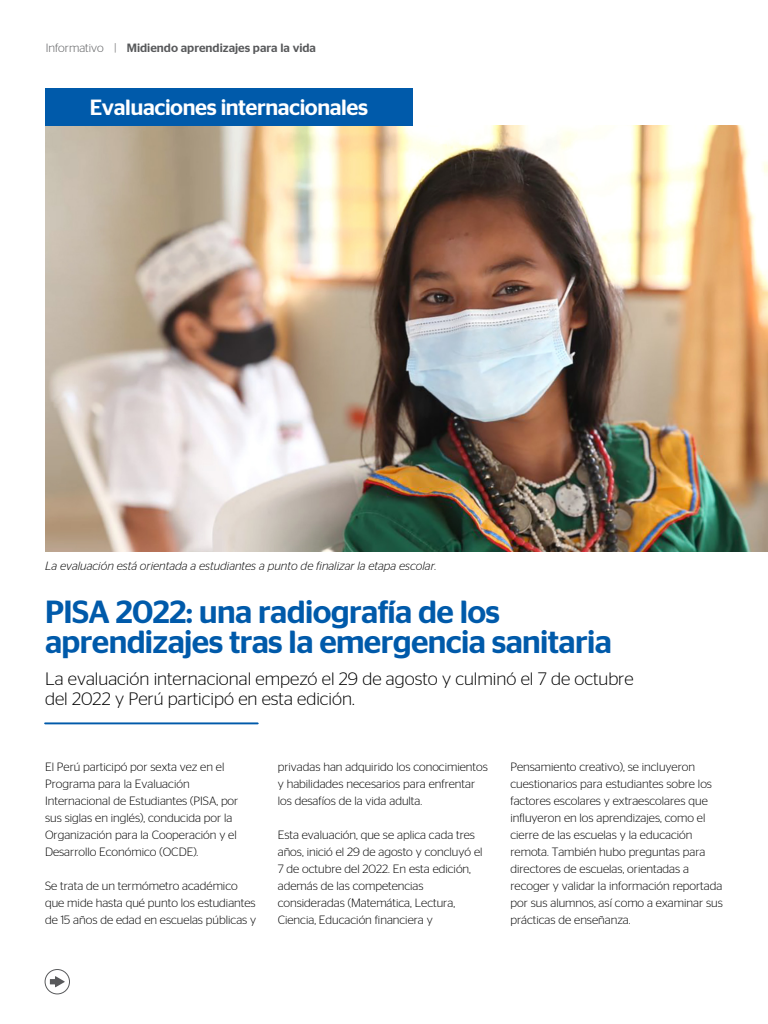
<style>
.page{position:relative;width:768px;height:1024px;background:#fff}
.page>*{position:absolute;margin:0;border:0;box-sizing:border-box;transform-origin:0 0}
.t1{font:500 32px/30.8px "Stag Sans";letter-spacing:-.02em;color:#005aaa}
.t2{font:500 22px "Stag Sans";letter-spacing:-.02em;color:#fff}
.t3{font:300 18px/20px "Stag Sans";color:#000}
.t4{font:300 12px/17px "Stag Sans";color:#000}
.t5{font:italic 300 12px "Stag Sans";color:#000}
.t6{font:500 12px "Stag Sans";color:#58595b}
.s1{font-weight:300}
</style>
<div class="page">
<div style="left:45px;top:969px;width:25px;height:25px;border:1px solid #58595b;border-radius:50%"></div>
<svg style="left:50px;top:976px;width:15px;height:11px"></svg>
<img style="left:45px;top:126px;width:723px;height:425px">
<div style="left:45px;top:88px;width:368px;height:38px;background:#005aaa"></div>
<hr style="left:45px;top:722px;width:213px;height:2px;background:#005aaa">
<p class="t6" style="left:46px;top:42px;width:272px"><span class="s1">Informativo |</span> Midiendo aprendizajes para la vida</p>
<h2 class="t2" style="left:90px;top:97px;width:280px">Evaluaciones internacionales</h2>
<p class="t5" style="left:45px;top:561px;width:393px">La evaluación está orientada a estudiantes a punto de finalizar la etapa escolar.</p>
<h1 class="t1" style="left:45px;top:598px;width:568px">PISA 2022: una radiografía de los aprendizajes tras la emergencia sanitaria</h1>
<h3 class="t3" style="left:45px;top:669px;width:590px">La evaluación internacional empezó el 29 de agosto y culminó el 7 de octubre del 2022 y Perú participó en esta edición.</h3>
<p class="t4" style="left:45px;top:759px;width:195px">El Perú participó por sexta vez en el Programa para la Evaluación Internacional de Estudiantes (PISA, por sus siglas en inglés), conducida por la Organización para la Cooperación y el Desarrollo Económico (OCDE).</p>
<p class="t4" style="left:45px;top:878px;width:213px">Se trata de un termómetro académico que mide hasta qué punto los estudiantes de 15 años de edad en escuelas públicas y</p>
<p class="t4" style="left:278px;top:759px;width:212px">privadas han adquirido los conocimientos y habilidades necesarios para enfrentar los desafíos de la vida adulta.</p>
<p class="t4" style="left:278px;top:827px;width:206px">Esta evaluación, que se aplica cada tres años, inició el 29 de agosto y concluyó el 7 de octubre del 2022. En esta edición, además de las competencias consideradas (Matemática, Lectura, Ciencia, Educación financiera y</p>
<p class="t4" style="left:510px;top:759px;width:214px">Pensamiento creativo), se incluyeron cuestionarios para estudiantes sobre los factores escolares y extraescolares que influyeron en los aprendizajes, como el cierre de las escuelas y la educación remota. También hubo preguntas para directores de escuelas, orientadas a recoger y validar la información reportada por sus alumnos, así como a examinar sus prácticas de enseñanza.</p>
</div>
